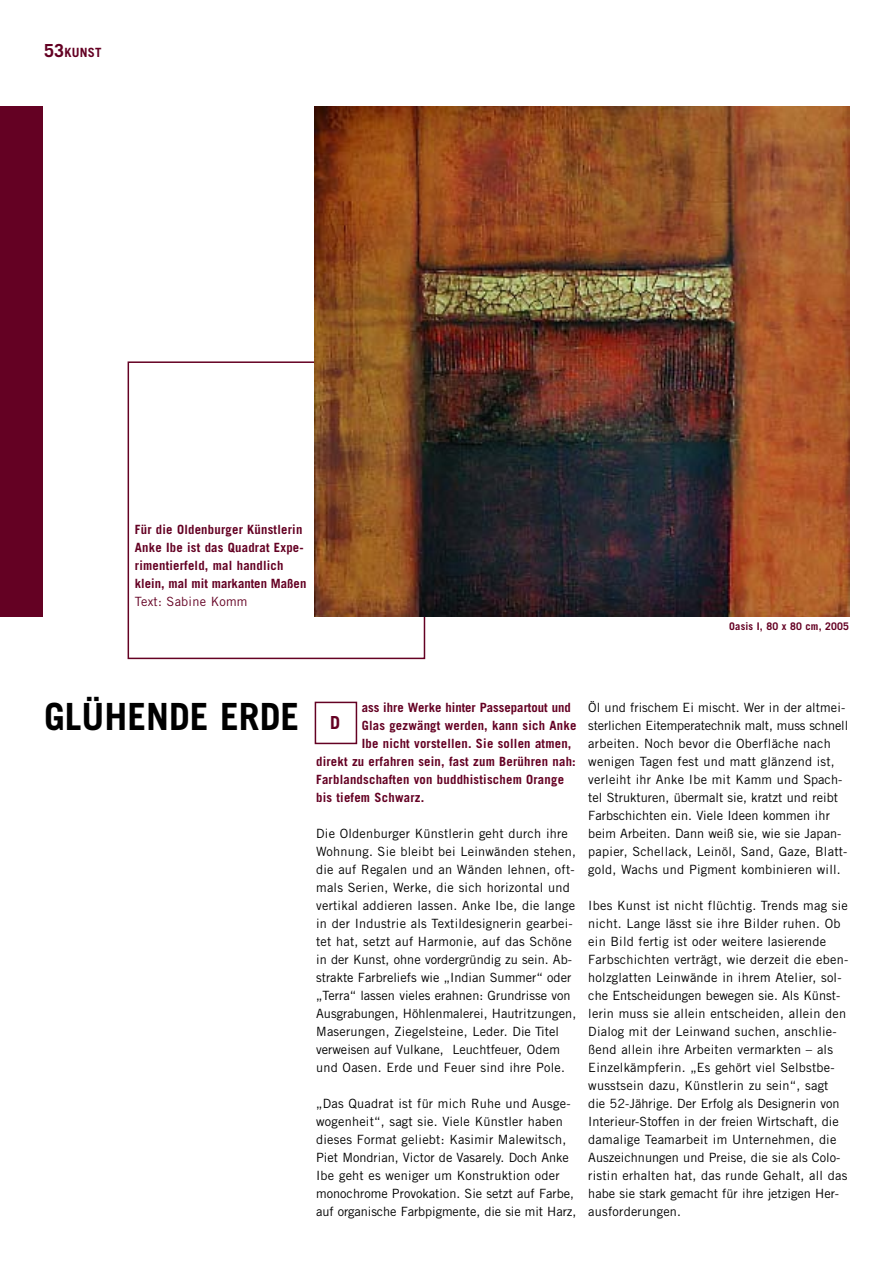
<style>
.page{position:relative;width:893px;height:1263px;background:#fff}
.page>*{position:absolute;margin:0;border:0;box-sizing:border-box;transform-origin:0 0}
.t1{font:700 37.5px "Trade Gothic";color:#000}
.t2{font:700 18px "Trade Gothic";color:#640123}
.t3{font:12.75px/18px "Trade Gothic";letter-spacing:.02em;color:#000}
.t4{font:12.75px/18px "Trade Gothic";color:#000}
.t5{font:700 12.75px/18px "Trade Gothic";letter-spacing:.015em;color:#640123}
.t6{font:12.75px "Trade Gothic";letter-spacing:.02em;color:#640123}
.t7{font:700 10.5px "Trade Gothic";letter-spacing:.015em;color:#640123}
.s1{font-size:18px}
</style>
<div class="page">
<div style="left:128px;top:361px;width:297px;height:298px;border:2px solid #640123"></div>
<img style="left:315px;top:106px;width:535px;height:511px">
<div style="left:315px;top:702px;width:42px;height:42px;border:2px solid #640123"></div>
<div style="left:0;top:106px;width:43px;height:511px;background:#640123"></div>
<p class="t5" style="left:44px;top:45px;width:59px"><span class="s1">53</span>KUNST</p>
<p class="t5" style="left:135px;top:522px;width:173px">Für die Oldenburger Künstlerin<br>Anke Ibe ist das Quadrat Expe&shy;rimentierfeld, mal handlich klein, mal mit markanten Maßen</p>
<p class="t6" style="left:135px;top:597px;width:114px">Text: Sabine Komm</p>
<p class="t7" style="left:729px;top:623px;width:121px">Oasis I, 80 x 80 cm, 2005</p>
<h1 class="t1" style="left:44px;top:703px;width:257px">GLÜHENDE ERDE</h1>
<p class="t5" style="left:362px;top:700px;width:211px">ass ihre Werke hinter Passepartout und</p>
<p class="t5" style="left:362px;top:718px;width:216px">Glas gezwängt werden, kann sich Anke</p>
<p class="t5" style="left:362px;top:736px;width:211px">Ibe nicht vorstellen. Sie sollen atmen,</p>
<p class="t5" style="left:316px;top:754px;width:261px">direkt zu erfahren sein, fast zum Berühren nah:</p>
<p class="t5" style="left:316px;top:772px;width:249px">Farblandschaften von buddhistischem Orange</p>
<p class="t5" style="left:316px;top:790px;width:110px">bis tiefem Schwarz.</p>
<p class="t3" style="left:316px;top:826px;width:262px">Die Oldenburger Künstlerin geht durch ihre Wohnung. Sie bleibt bei Leinwänden stehen, die auf Regalen und an Wänden lehnen, oft&shy;mals Serien, Werke, die sich horizontal und vertikal addieren lassen. Anke Ibe, die lange in der Industrie als Textildesignerin gearbei&shy;tet hat, setzt auf Harmonie, auf das Schöne in der Kunst, ohne vordergründig zu sein. Ab&shy;strakte Farbreliefs wie „Indian Summer“ oder „Terra“ lassen vieles erahnen: Grundrisse von Ausgrabungen, Höhlenmalerei, Hautritzungen, Maserungen, Ziegelsteine, Leder. Die Titel verweisen auf Vulkane, Leuchtfeuer, Odem und Oasen. Erde und Feuer sind ihre Pole.</p>
<p class="t3" style="left:316px;top:1096px;width:262px">„Das Quadrat ist für mich Ruhe und Ausge&shy;wogenheit“, sagt sie. Viele Künstler haben dieses Format geliebt: Kasimir Malewitsch, Piet Mondrian, Victor de Vasarely. Doch Anke Ibe geht es weniger um Konstruktion oder monochrome Provokation. Sie setzt auf Farbe, auf organische Farbpigmente, die sie mit Harz,</p>
<h2 class="t2" style="left:330px;top:716px;width:12px">D</h2>
<p class="t4" style="left:588px;top:700px;width:261px">Öl und frischem Ei mischt. Wer in der altmei&shy;sterlichen Eitemperatechnik malt, muss schnell arbeiten. Noch bevor die Oberfläche nach wenigen Tagen fest und matt glänzend ist, verleiht ihr Anke Ibe mit Kamm und Spach&shy;tel Strukturen, übermalt sie, kratzt und reibt Farbschichten ein. Viele Ideen kommen ihr beim Arbeiten. Dann weiß sie, wie sie Japan&shy;papier, Schellack, Leinöl, Sand, Gaze, Blatt&shy;gold, Wachs und Pigment kombinieren will.</p>
<p class="t3" style="left:588px;top:898px;width:261px">Ibes Kunst ist nicht flüchtig. Trends mag sie nicht. Lange lässt sie ihre Bilder ruhen. Ob ein Bild fertig ist oder weitere lasierende Farbschichten verträgt, wie derzeit die eben&shy;holzglatten Leinwände in ihrem Atelier, sol&shy;che Entscheidungen bewegen sie. Als Künst&shy;lerin muss sie allein entscheiden, allein den Dialog mit der Leinwand suchen, anschlie&shy;ßend allein ihre Arbeiten vermarkten – als Einzelkämpferin. „Es gehört viel Selbstbe&shy;wusstsein dazu, Künstlerin zu sein“, sagt die 52-Jährige. Der Erfolg als Designerin von Interieur-Stoffen in der freien Wirtschaft, die damalige Teamarbeit im Unternehmen, die Auszeichnungen und Preise, die sie als Colo&shy;ristin erhalten hat, das runde Gehalt, all das habe sie stark gemacht für ihre jetzigen Her&shy;ausforderungen.</p>
</div>
